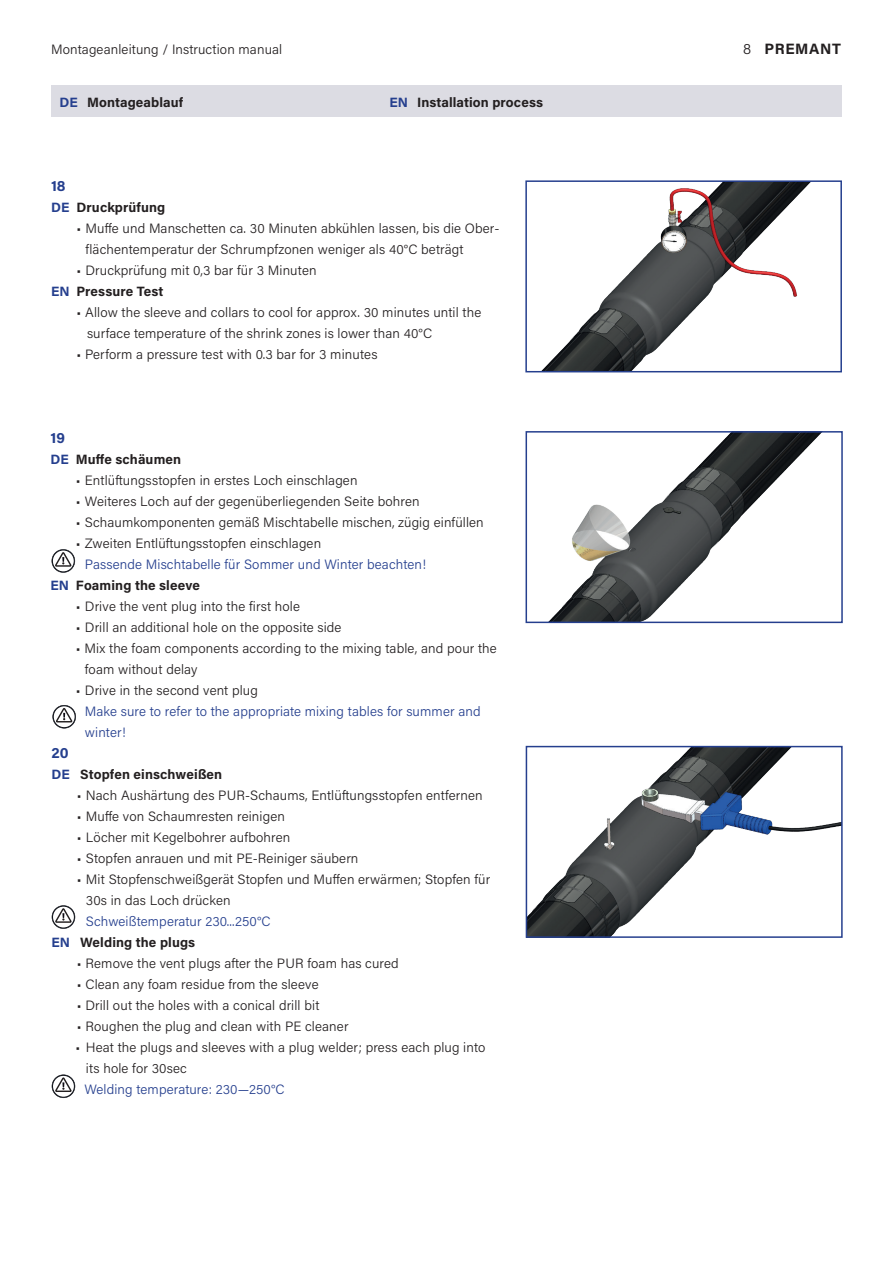
<style>
.page{position:relative;width:893px;height:1263px;background:#fff}
.page>*{position:absolute;margin:0;border:0;box-sizing:border-box;transform-origin:0 0}
.t1{font:700 15px "Acumin Pro";letter-spacing:.04em;color:#231f20}
.t2{font:700 15px "Acumin Pro";color:#253f8e}
.t3{font:300 13.5px/21px "Acumin Pro";letter-spacing:.01em;color:#231f20}
.t4{font:300 13.5px/21px "Acumin Pro";letter-spacing:.01em;color:#253f8e}
.t5{font:700 13.5px "Acumin Pro";letter-spacing:.01em;color:#231f20}
.s1{font-weight:300}
.s2{color:#253f8e}
.s3{font-weight:700;color:#253f8e}
.s4{font-weight:700}
.s5{font-weight:700;color:#231f20}
</style>
<div class="page">
<img style="left:543px;top:183px;width:267px;height:186px">
<div style="left:525px;top:180px;width:317px;height:192px;border:2px solid #253f8e"></div>
<div style="left:51px;top:86px;width:791px;height:31px;background:#dcdce3"></div>
<img style="left:550px;top:434px;width:270px;height:186px">
<div style="left:526px;top:431px;width:317px;height:192px;border:2px solid #253f8e"></div>
<svg style="left:52px;top:549px;width:23px;height:24px"></svg>
<div style="left:52px;top:550px;width:22px;height:22px;border:1px solid #0a0d14;border-radius:50%"></div>
<svg style="left:52px;top:705px;width:24px;height:23px"></svg>
<div style="left:53px;top:706px;width:22px;height:22px;border:1px solid #0a0d14;border-radius:50%"></div>
<img style="left:529px;top:749px;width:311px;height:186px">
<div style="left:526px;top:746px;width:317px;height:192px;border:2px solid #253f8e"></div>
<svg style="left:52px;top:905px;width:23px;height:24px"></svg>
<div style="left:52px;top:906px;width:22px;height:22px;border:1px solid #0a0d14;border-radius:50%"></div>
<svg style="left:52px;top:1074px;width:23px;height:24px"></svg>
<div style="left:52px;top:1075px;width:22px;height:22px;border:1px solid #0a0d14;border-radius:50%"></div>
<p class="t3" style="left:51px;top:38px;width:233px">Montageanleitung / Instruction manual</p>
<p class="t1" style="left:743px;top:38px;width:99px"><span class="s1">8</span> PREMANT</p>
<p class="t5" style="left:60px;top:92px;width:125px"><span class="s2">DE</span> Montageablauf</p>
<p class="t5" style="left:390px;top:92px;width:155px"><span class="s2">EN</span> Installation process</p>
<p class="t2" style="left:51px;top:175px;width:16px">18</p>
<p class="t5" style="left:51px;top:197px;width:116px"><span class="s2">DE</span> Druckprüfung</p>
<p class="t3" style="left:86px;top:217px;width:415px;text-indent:-9px">• Muffe und Manschetten ca. 30 Minuten abkühlen lassen, bis die Ober&shy;flächentemperatur der Schrumpfzonen weniger als 40°C beträgt</p>
<p class="t3" style="left:51px;top:259px;width:267px;text-indent:26px">• Druckprüfung mit 0,3 bar für 3 Minuten<br><span class="s3">EN</span> <span class="s4">Pressure Test</span></p>
<p class="t3" style="left:87px;top:301px;width:396px;text-indent:-11px">• Allow the sleeve and collars to cool for approx. 30 minutes until the surface temperature of the shrink zones is lower than 40°C</p>
<p class="t3" style="left:77px;top:343px;width:302px">• Perform a pressure test with 0.3 bar for 3 minutes</p>
<p class="t2" style="left:50px;top:427px;width:16px">19</p>
<p class="t5" style="left:50px;top:449px;width:132px"><span class="s2">DE</span> Muffe schäumen</p>
<p class="t3" style="left:76px;top:469px;width:283px">• Entlüftungsstopfen in erstes Loch einschlagen</p>
<p class="t3" style="left:76px;top:490px;width:345px">• Weiteres Loch auf der gegenüberliegenden Seite bohren</p>
<p class="t3" style="left:76px;top:511px;width:409px">• Schaumkomponenten gemäß Mischtabelle mischen, zügig einfüllen</p>
<p class="t3" style="left:76px;top:532px;width:247px">• Zweiten Entlüftungsstopfen einschlagen</p>
<p class="t4" style="left:50px;top:553px;width:377px;text-indent:35px">Passende Mischtabelle für Sommer und Winter beachten!<br><span class="s4">EN</span> <span class="s5">Foaming the sleeve</span></p>
<p class="t3" style="left:76px;top:595px;width:226px">• Drive the vent plug into the first hole</p>
<p class="t3" style="left:76px;top:616px;width:267px">• Drill an additional hole on the opposite side</p>
<p class="t3" style="left:85px;top:637px;width:413px;text-indent:-9px">• Mix the foam components according to the mixing table, and pour the foam without delay</p>
<p class="t3" style="left:76px;top:679px;width:184px">• Drive in the second vent plug</p>
<p class="t4" style="left:85px;top:700px;width:397px">Make sure to refer to the appropriate mixing tables for summer and winter!</p>
<p class="t2" style="left:51px;top:742px;width:19px">20</p>
<p class="t5" style="left:51px;top:764px;width:172px"><span class="s2">DE</span> Stopfen einschweißen</p>
<p class="t3" style="left:77px;top:784px;width:407px">• Nach Aushärtung des PUR-Schaums, Entlüftungsstopfen entfernen</p>
<p class="t3" style="left:77px;top:805px;width:210px">• Muffe von Schaumresten reinigen</p>
<p class="t3" style="left:77px;top:826px;width:215px">• Löcher mit Kegelbohrer aufbohren</p>
<p class="t3" style="left:77px;top:847px;width:283px">• Stopfen anrauen und mit PE-Reiniger säubern</p>
<p class="t3" style="left:86px;top:868px;width:406px;text-indent:-9px">• Mit Stopfenschweißgerät Stopfen und Muffen erwärmen; Stopfen für<br>30s in das Loch drücken</p>
<p class="t4" style="left:51px;top:910px;width:221px;text-indent:35px">Schweißtemperatur 230...250°C<br><span class="s4">EN</span> <span class="s5">Welding the plugs</span></p>
<p class="t3" style="left:77px;top:952px;width:323px">• Remove the vent plugs after the PUR foam has cured</p>
<p class="t3" style="left:77px;top:973px;width:243px">• Clean any foam residue from the sleeve</p>
<p class="t3" style="left:77px;top:994px;width:244px">• Drill out the holes with a conical drill bit</p>
<p class="t3" style="left:77px;top:1015px;width:273px">• Roughen the plug and clean with PE cleaner</p>
<p class="t3" style="left:86px;top:1036px;width:401px;text-indent:-11px">• Heat the plugs and sleeves with a plug welder; press each plug into its hole for 30sec</p>
<p class="t4" style="left:84px;top:1078px;width:202px">Welding temperature: 230—250°C</p>
</div>
